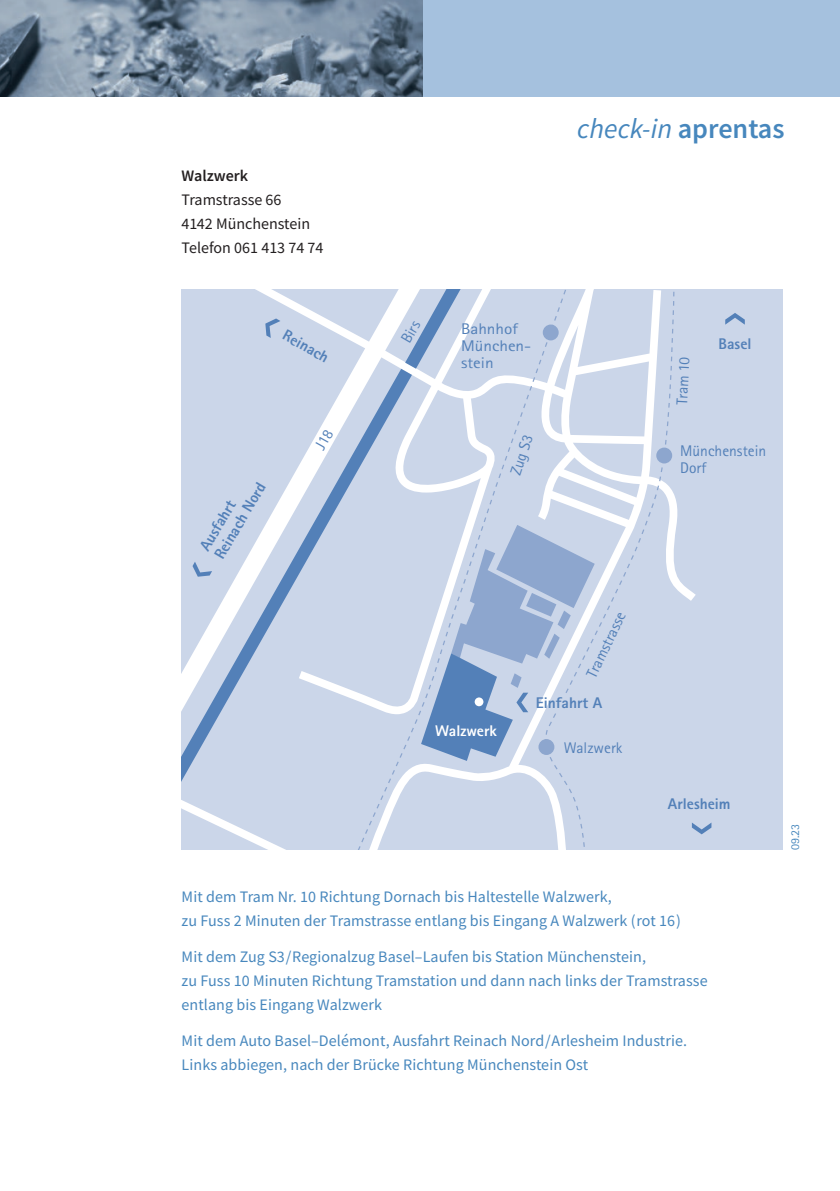
<style>
.page{position:relative;width:840px;height:1191px;background:#fff}
.page>*{position:absolute;margin:0;border:0;box-sizing:border-box;transform-origin:0 0}
.t1{font:italic 28px "Source Sans Pro";color:#4787bd}
.t2{font:16px/24px "Source Sans Pro";letter-spacing:.005em;color:#4787bd}
.t3{font:16px/24px "Source Sans Pro";color:#231f20}
.t4{font:600 16px "Source Sans Pro";color:#231f20}
.t5{font:15.4px/17px "Rotis Sans Serif";color:#5380b8}
.t6{font:800 15.4px/17px "Rotis Sans Serif";color:#5380b8}
.t7{font:15.4px/17px "Rotis Sans Serif";color:#5380b8;scale:1.11 1}
.t8{font:800 15.4px "Rotis Sans Serif";color:#fff}
.t9{font:12px "Rotis Sans Serif";color:#4787bd}
.s1{font-weight:600;font-style:normal}
</style>
<div class="page">
<div style="left:0;top:0;width:839px;height:96px;background:#a5c1de"></div>
<img style="left:0;top:0;width:422px;height:96px">
<div style="left:181px;top:289px;width:601px;height:560px;background:#cbd6e9"></div>
<svg style="left:255px;top:289px;width:440px;height:312px"></svg>
<svg style="left:347px;top:289px;width:327px;height:560px"></svg>
<div style="left:656px;top:447px;width:15px;height:16px;background:#8da6ce;border-radius:50%"></div>
<div style="left:542px;top:324px;width:16px;height:16px;background:#8da6ce;border-radius:50%"></div>
<svg style="left:181px;top:369px;width:231px;height:480px"></svg>
<svg style="left:405px;top:289px;width:60px;height:80px"></svg>
<svg style="left:691px;top:822px;width:20px;height:12px"></svg>
<svg style="left:192px;top:561px;width:20px;height:16px"></svg>
<svg style="left:265px;top:318px;width:15px;height:20px"></svg>
<svg style="left:725px;top:313px;width:19px;height:12px"></svg>
<svg style="left:421px;top:525px;width:173px;height:236px"></svg>
<div style="left:554px;top:695px;width:13px;height:14px;background:#cbd6e9"></div>
<svg style="left:314px;top:428px;width:19px;height:23px"></svg>
<p class="t4" style="left:181px;top:165px;width:68px">Walzwerk</p>
<p class="t3" style="left:181px;top:187px;width:143px">Tramstrasse 66<br>4142 Münchenstein<br>Telefon 061 413 74 74</p>
<p class="t6" style="left:288px;top:326px;width:52px;rotate:29deg">Reinach</p>
<p class="t6" style="left:196px;top:545px;width:87px;rotate:-60deg">Ausfahrt<br>Reinach Nord</p>
<h1 class="t1" style="left:577px;top:111px;width:209px">check-in <span class="s1">aprentas</span></h1>
<p class="t5" style="left:397px;top:337px;width:24px;rotate:-60deg">Birs</p>
<p class="t7" style="left:461px;top:320px;width:65px">Bahnhof<br>München&shy;stein</p>
<p class="t5" style="left:506px;top:472px;width:43px;rotate:-72deg">Zug S3</p>
<p class="t5" style="left:673px;top:404px;width:50px;rotate:-87deg">Tram 10</p>
<p class="t6" style="left:718px;top:335px;width:34px">Basel</p>
<p class="t5" style="left:680px;top:442px;width:87px">Münchenstein<br>Dorf</p>
<p class="t5" style="left:582px;top:672px;width:72px;rotate:-64deg">Tramstrasse</p>
<p class="t8" style="left:435px;top:720px;width:63px">Walzwerk</p>
<p class="t6" style="left:535px;top:694px;width:68px">Einfahrt A</p>
<p class="t5" style="left:563px;top:739px;width:60px">Walzwerk</p>
<p class="t6" style="left:667px;top:795px;width:64px">Arlesheim</p>
<p class="t9" style="left:787px;top:850px;width:28px;rotate:-90deg">09.23</p>
<p class="t2" style="left:181px;top:885px;width:500px">Mit dem Tram Nr. 10 Richtung Dornach bis Haltestelle Walzwerk,<br>zu Fuss 2 Minuten der Tramstrasse entlang bis Eingang A Walzwerk ( rot 16 )</p>
<p class="t2" style="left:181px;top:945px;width:527px">Mit dem Zug S3 / Regionalzug Basel–Laufen bis Station Münchenstein,<br>zu Fuss 10 Minuten Richtung Tramstation und dann nach links der Tramstrasse entlang bis Eingang Walzwerk</p>
<p class="t2" style="left:181px;top:1029px;width:506px">Mit dem Auto Basel–Delémont, Ausfahrt Reinach Nord / Arlesheim Industrie.<br>Links abbiegen, nach der Brücke Richtung Münchenstein Ost</p>
</div>
